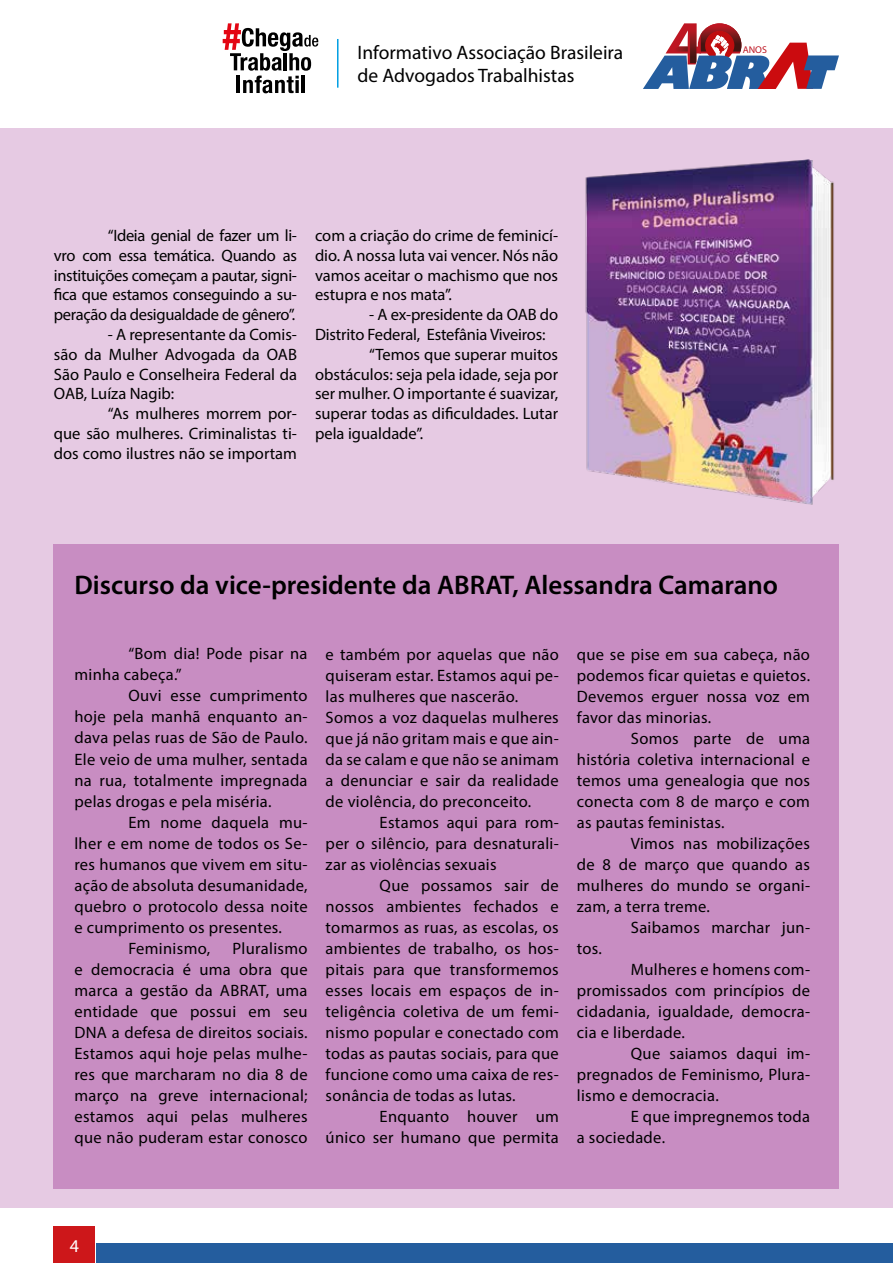
<style>
.page{position:relative;width:893px;height:1263px;background:#fff}
.page>*{position:absolute;margin:0;border:0;box-sizing:border-box;transform-origin:0 0}
.t1{font:600 27px "Myriad Pro";color:#000}
.t2{font:19.5px/23.4px "Myriad Pro";color:#000}
.t3{font:18px "Myriad Pro";color:#fff}
.t4{font:16.5px/21px "Myriad Pro";letter-spacing:.02em;color:#000;text-align:justify}
.t5{font:16.5px "Myriad Pro";color:#000}
.t6{font:16.5px "Myriad Pro";letter-spacing:-.01em;color:#000}
.t7{font:9.9px "Myriad Pro";color:#be1622}
</style>
<div class="page">
<div style="left:96px;top:1243px;width:797px;height:20px;background:#245d9e"></div>
<div style="left:54px;top:1226px;width:41px;height:37px;background:#cd171a"></div>
<svg style="left:643px;top:23px;width:196px;height:66px"></svg>
<hr style="left:337px;top:39px;width:1px;height:49px;background:#009fe3">
<svg style="left:223px;top:23px;width:95px;height:70px"></svg>
<svg style="left:295px;top:80px;width:4px;height:13px"></svg>
<hr style="left:302px;top:76px;width:3px;height:17px;background:#000">
<div style="left:0;top:129px;width:893px;height:1079px;background:#e6cae3"></div>
<img style="left:585px;top:159px;width:249px;height:346px">
<div style="left:54px;top:544px;width:785px;height:644px;background:#c88dc2"></div>
<p class="t2" style="left:358px;top:40px;width:267px">Informativo Associação Brasileira de Advogados Trabalhistas</p>
<p class="t7" style="left:743px;top:44px;width:26px">ANOS</p>
<p class="t4" style="left:54px;top:225px;width:245px;line-height:19.8px;text-indent:54px">“Ideia genial de fazer um li&shy;vro com essa temática. Quando as instituições começam a pautar, signi&shy;fica que estamos conseguindo a su&shy;peração da desigualdade de gênero”.</p>
<p class="t4" style="left:54px;top:324px;width:245px;line-height:19.8px;text-indent:54px">- A representante da Comis&shy;são da Mulher Advogada da OAB São Paulo e Conselheira Federal da OAB, Luíza Nagib:</p>
<p class="t4" style="left:54px;top:403px;width:245px;line-height:19.8px;text-indent:54px">“As mulheres morrem por&shy;que são mulheres. Criminalistas ti&shy;dos como ilustres não se importam</p>
<p class="t4" style="left:315px;top:225px;width:245px;line-height:19.8px">com a criação do crime de feminicí&shy;dio. A nossa luta vai vencer. Nós não vamos aceitar o machismo que nos estupra e nos mata”.</p>
<p class="t6" style="left:369px;top:304px;width:191px">- A ex-presidente da OAB do</p>
<p class="t6" style="left:315px;top:324px;width:232px">Distrito Federal, Estefânia Viveiros:</p>
<p class="t5" style="left:369px;top:344px;width:191px">“Temos que superar muitos</p>
<p class="t5" style="left:315px;top:364px;width:245px">obstáculos: seja pela idade, seja por</p>
<p class="t5" style="left:315px;top:384px;width:245px">ser mulher. O importante é suavizar,</p>
<p class="t5" style="left:315px;top:403px;width:245px">superar todas as dificuldades. Lutar</p>
<p class="t5" style="left:315px;top:423px;width:110px">pela igualdade”.</p>
<h1 class="t1" style="left:74px;top:568px;width:705px">Discurso da vice-presidente da ABRAT, Alessandra Camarano</h1>
<p class="t4" style="left:74px;top:643px;width:235px;text-indent:54px">“Bom dia! Pode pisar na minha cabeça.”</p>
<p class="t4" style="left:74px;top:685px;width:235px;text-indent:54px">Ouvi esse cumprimento hoje pela manhã enquanto an&shy;dava pelas ruas de São de Paulo.<br>Ele veio de uma mulher, sentada na rua, totalmente impregnada pelas drogas e pela miséria.</p>
<p class="t4" style="left:128px;top:811px;width:181px">Em nome daquela mu-</p>
<p class="t4" style="left:74px;top:832px;width:235px">lher e em nome de todos os Se-</p>
<p class="t4" style="left:74px;top:853px;width:235px">res humanos que vivem em situ-</p>
<p class="t4" style="left:74px;top:874px;width:235px">ação de absoluta desumanidade,</p>
<p class="t4" style="left:74px;top:895px;width:235px">quebro o protocolo dessa noite</p>
<p class="t4" style="left:74px;top:916px;width:209px">e cumprimento os presentes.</p>
<p class="t4" style="left:128px;top:937px;width:83px">Feminismo,</p>
<p class="t4" style="left:74px;top:937px;width:235px;text-indent:158px">Pluralismo e democracia é uma obra que marca a gestão da ABRAT, uma entidade que possui em seu DNA a defesa de direitos sociais.<br>Estamos aqui hoje pelas mulhe&shy;res que marcharam no dia 8 de março na greve internacional; estamos aqui pelas mulheres que não puderam estar conosco</p>
<p class="t4" style="left:326px;top:643px;width:235px;text-align:left">e também por aquelas que não quiseram estar. Estamos aqui pe&shy;las mulheres que nascerão.<br>Somos a voz daquelas mulheres que já não gritam mais e que ain&shy;da se calam e que não se animam a denunciar e sair da realidade de violência, do preconceito.</p>
<p class="t4" style="left:326px;top:811px;width:235px;text-indent:54px">Estamos aqui para rom&shy;per o silêncio, para desnaturali&shy;zar as violências sexuais</p>
<p class="t4" style="left:326px;top:874px;width:235px;text-indent:54px">Que possamos sair de nossos ambientes fechados e tomarmos as ruas, as escolas, os ambientes de trabalho, os hos&shy;pitais para que transformemos esses locais em espaços de in&shy;teligência coletiva de um femi&shy;nismo popular e conectado com todas as pautas sociais, para que funcione como uma caixa de res&shy;sonância de todas as lutas.</p>
<p class="t4" style="left:326px;top:1105px;width:235px;text-align:right">Enquanto houver um<br>único ser humano que permita</p>
<p class="t4" style="left:577px;top:643px;width:235px">que se pise em sua cabeça, não podemos ficar quietas e quietos.<br>Devemos erguer nossa voz em favor das minorias.</p>
<p class="t4" style="left:577px;top:727px;width:235px;text-indent:54px">Somos parte de uma história coletiva internacional e temos uma genealogia que nos conecta com 8 de março e com as pautas feministas.</p>
<p class="t4" style="left:577px;top:832px;width:235px;text-indent:54px">Vimos nas mobilizações de 8 de março que quando as mulheres do mundo se organi&shy;zam, a terra treme.</p>
<p class="t4" style="left:631px;top:916px;width:181px">Saibamos marchar jun-</p>
<p class="t4" style="left:577px;top:937px;width:27px">tos.</p>
<p class="t4" style="left:577px;top:958px;width:235px;text-indent:54px">Mulheres e homens com&shy;promissados com princípios de cidadania, igualdade, democra&shy;cia e liberdade.</p>
<p class="t4" style="left:577px;top:1042px;width:235px;text-indent:54px">Que saiamos daqui im&shy;pregnados de Feminismo, Plura&shy;lismo e democracia.</p>
<p class="t4" style="left:577px;top:1105px;width:235px;text-indent:54px">E que impregnemos toda a sociedade.</p>
<p class="t3" style="left:70px;top:1234px;width:11px">4</p>
</div>
